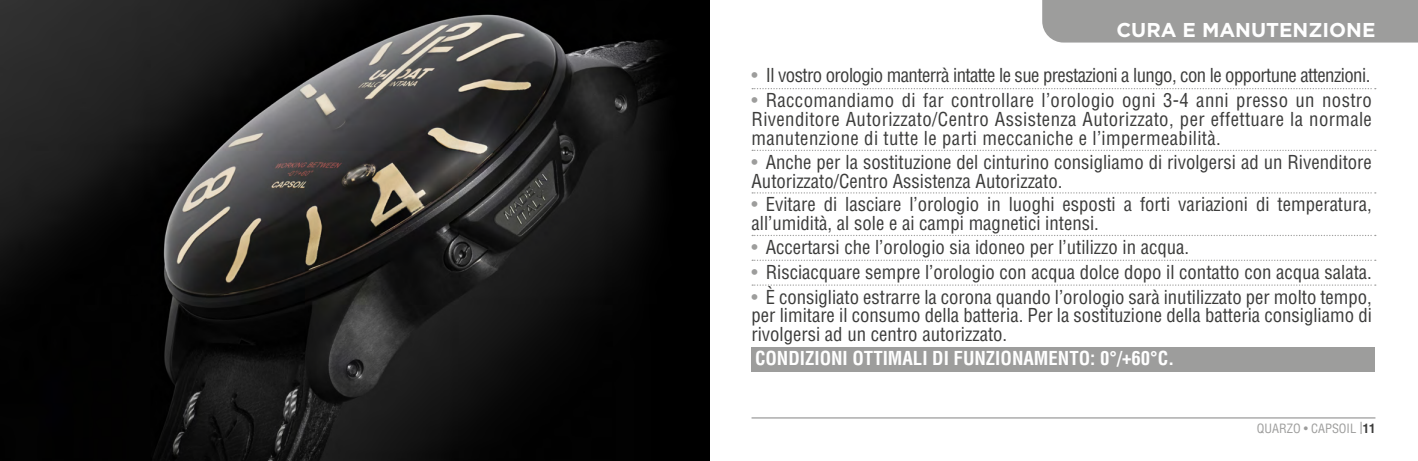
<style>
.page{position:relative;width:1418px;height:461px;background:#fff}
.page>*{position:absolute;margin:0;border:0;box-sizing:border-box;transform-origin:0 0}
.t1{font:700 20px "Gotham";color:#fff}
.t2{font:condensed 18.75px/18.8px "Helvetica LT Std";color:#3c3c3b;text-align:justify}
.t3{font:condensed 18.75px "Helvetica LT Std";letter-spacing:-.03em;color:#3c3c3b}
.t4{font:700 condensed 18.75px "Helvetica LT Std";color:#fff}
.t5{font:condensed 12.5px "Helvetica LT Std";color:#9d9d9c}
.s1{color:#9d9d9c}
.s2{font-size:16.25px}
.s3{font-weight:700;color:#3c3c3b}
</style>
<div class="page">
<img style="left:0;top:0;width:709px;height:461px">
<div style="left:1042px;top:0;width:375px;height:43px;background:#9d9d9c"></div>
<hr style="left:751px;top:417px;width:624px;height:1px;background:#9d9d9c">
<div style="left:751px;top:347px;width:624px;height:24px;background:#9d9d9c"></div>
<svg style="left:752px;top:150px;width:623px;height:1px"></svg>
<svg style="left:752px;top:88px;width:623px;height:1px"></svg>
<svg style="left:752px;top:235px;width:623px;height:1px"></svg>
<svg style="left:752px;top:259px;width:623px;height:2px"></svg>
<svg style="left:752px;top:284px;width:623px;height:2px"></svg>
<svg style="left:752px;top:192px;width:623px;height:1px"></svg>
<p class="t1" style="left:1116px;top:17px;width:260px">CURA E MANUTENZIONE</p>
<p class="t3" style="left:751px;top:64px;width:620px"><span class="s1">•</span> Il vostro orologio manterrà intatte le sue prestazioni a lungo, con le opportune attenzioni.</p>
<p class="t2" style="left:751px;top:91px;width:622px"><span class="s1">•</span> Raccomandiamo di far controllare l’orologio ogni 3-4 anni presso un nostro Rivenditore Autorizzato/Centro Assistenza Autorizzato, per effettuare la normale manutenzione di tutte le parti meccaniche e l’impermeabilità.</p>
<p class="t2" style="left:751px;top:152px;width:622px"><span class="s1">•</span> Anche per la sostituzione del cinturino consigliamo di rivolgersi ad un Rivenditore<br>Autorizzato/Centro Assistenza Autorizzato.</p>
<p class="t2" style="left:751px;top:195px;width:622px"><span class="s1">•</span> Evitare di lasciare l’orologio in luoghi esposti a forti variazioni di temperatura, all’umidità, al sole e ai campi magnetici intensi.</p>
<p class="t2" style="left:751px;top:237px;width:439px"><span class="s1">•</span> Accertarsi che l’orologio sia idoneo per l’utilizzo in acqua.</p>
<p class="t2" style="left:751px;top:262px;width:622px"><span class="s1">•</span> Risciacquare sempre l’orologio con acqua dolce dopo il contatto con acqua salata.</p>
<p class="t2" style="left:751px;top:287px;width:622px"><span class="s1">•</span> È consigliato estrarre la corona quando l’orologio sarà inutilizzato per molto tempo, per limitare il consumo della batteria. Per la sostituzione della batteria consigliamo di rivolgersi ad un centro autorizzato.</p>
<p class="t4" style="left:755px;top:346px;width:421px">CONDIZIONI OTTIMALI DI FUNZIONAMENTO: 0°/+60°C.</p>
<p class="t5" style="left:1256px;top:420px;width:120px">QUARZO • CAPSOIL <span class="s2">I</span><span class="s3">11</span></p>
</div>
